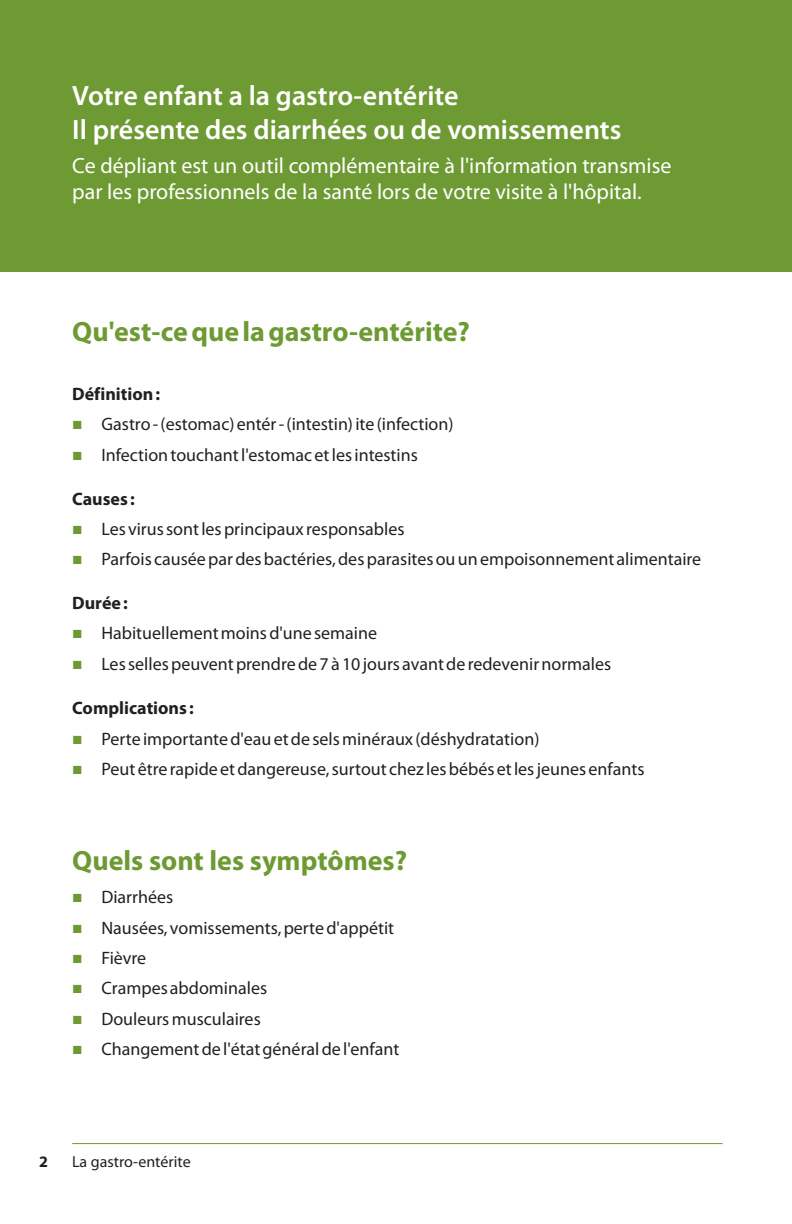
<style>
.page{position:relative;width:792px;height:1224px;background:#fff}
.page>*{position:absolute;margin:0;border:0;box-sizing:border-box;transform-origin:0 0}
.t1{font:600 28px/34.2px "Myriad Pro";color:#fff}
.t2{font:700 28px "Myriad Pro";color:#6e9a34}
.t3{font:22px/26.4px "Myriad Pro";color:#fff}
.t4{font:18px/30.2px "Myriad Pro";color:#231f20}
.t5{font:700 18px "Myriad Pro";color:#231f20}
.t6{font:16px "Myriad Pro";color:#231f20}
.t7{font:700 16px "Myriad Pro";color:#231f20}
.t8{font:14px/30.2px "Wingdings";color:#6e9a34;text-align:justify}
</style>
<div class="page">
<div style="left:0;top:0;width:792px;height:271px;background:#6e9a34"></div>
<hr style="left:72px;top:1143px;width:651px;height:1px;background:#6e9a34">
<h1 class="t1" style="left:72px;top:81px;width:551px">Votre enfant a la gastro-entérite<br>Il présente des diarrhées ou de vomissements</h1>
<p class="t3" style="left:72px;top:154px;width:601px">Ce dépliant est un outil complémentaire à l'information transmise par les professionnels de la santé lors de votre visite à l'hôpital.</p>
<h1 class="t2" style="left:72px;top:320px;width:399px">Qu'est-ce que la gastro-entérite?</h1>
<p class="t5" style="left:72px;top:387px;width:89px">Définition :</p>
<p class="t4" style="left:101px;top:411px;width:354px">Gastro - (estomac) entér - (intestin) ite (infection)<br>Infection touchant l'estomac et les intestins</p>
<p class="t5" style="left:72px;top:491px;width:64px">Causes :</p>
<p class="t4" style="left:101px;top:515px;width:601px">Les virus sont les principaux responsables<br>Parfois causée par des bactéries, des parasites ou un empoisonnement alimentaire</p>
<p class="t5" style="left:72px;top:596px;width:57px">Durée :</p>
<p class="t4" style="left:101px;top:620px;width:511px">Habituellement moins d'une semaine<br>Les selles peuvent prendre de 7 à 10 jours avant de redevenir normales</p>
<p class="t5" style="left:72px;top:701px;width:123px">Complications :</p>
<p class="t4" style="left:101px;top:725px;width:545px">Perte importante d'eau et de sels minéraux (déshydratation)<br>Peut être rapide et dangereuse, surtout chez les bébés et les jeunes enfants</p>
<h1 class="t2" style="left:72px;top:849px;width:336px">Quels sont les symptômes?</h1>
<p class="t8" style="left:72px;top:884px;width:64px">■ ■ ■ ■ ■ ■</p>
<p class="t4" style="left:101px;top:884px;width:300px">Diarrhées<br>Nausées, vomissements, perte d'appétit<br>Fièvre<br>Crampes abdominales<br>Douleurs musculaires<br>Changement de l'état général de l'enfant</p>
<p class="t7" style="left:39px;top:1155px;width:10px">2</p>
<p class="t6" style="left:72px;top:1155px;width:120px">La gastro-entérite</p>
</div>
